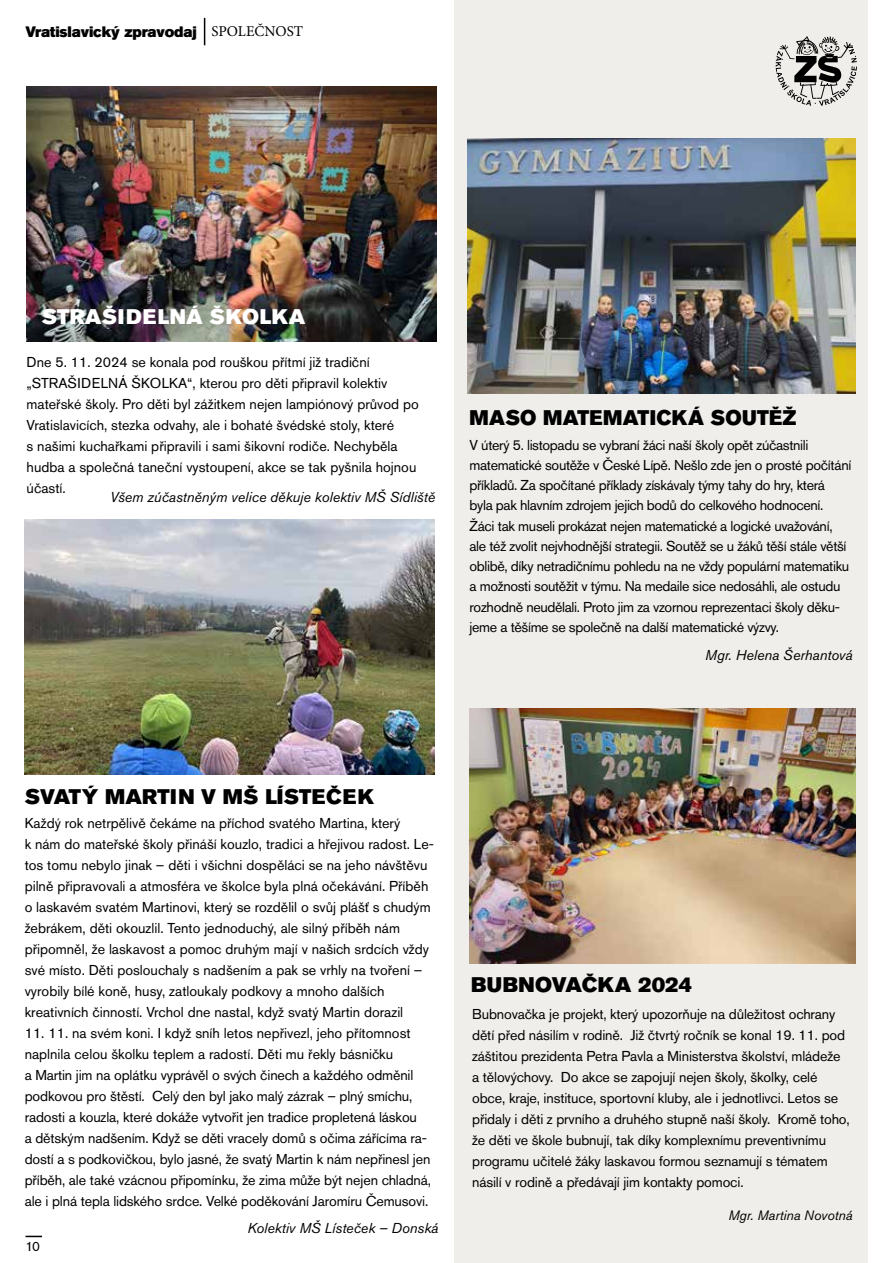
<style>
.page{position:relative;width:893px;height:1263px;background:#fff}
.page>*{position:absolute;margin:0;border:0;box-sizing:border-box;transform-origin:0 0}
.t1{font:21px "Akzidenz Grotesk Pro Super";letter-spacing:.015em;color:#000}
.t2{font:21px "Akzidenz Grotesk Pro Super";letter-spacing:.015em;color:#000;scale:.96 1}
.t3{font:21px "Akzidenz Grotesk Pro Super";letter-spacing:.03em;color:#fff}
.t4{font:15px "Akzidenz Grotesk Pro Super";letter-spacing:-.01em;color:#000}
.t5{font:14.25px/21px "Akzidenz Grotesk Pro";letter-spacing:-.01em;color:#000}
.t6{font:italic 14.25px "Akzidenz Grotesk Pro";color:#000}
.t7{font:italic 13.5px "Akzidenz Grotesk Pro";color:#000}
.t8{font:13.5px "Akzidenz Grotesk Pro";color:#000}
.s1{font-family:"Minion Pro"}
</style>
<div class="page">
<div style="left:454px;top:0;width:413px;height:1263px;background:#f0eeeb"></div>
<svg style="left:26px;top:1236px;width:16px;height:1px"></svg>
<svg style="left:204px;top:18px;width:1px;height:27px"></svg>
<img style="left:25px;top:520px;width:410px;height:255px">
<img style="left:27px;top:87px;width:409px;height:255px">
<svg style="left:776px;top:36px;width:81px;height:70px"></svg>
<img style="left:470px;top:708px;width:385px;height:255px">
<img style="left:468px;top:138px;width:387px;height:255px">
<p class="t4" style="left:26px;top:22px;width:279px">Vratislavický zpravodaj <span class="s1">SPOLEČNOST</span></p>
<h1 class="t3" style="left:42px;top:303px;width:265px">STRAŠIDELNÁ ŠKOLKA</h1>
<p class="t5" style="left:27px;top:351px;width:394px">Dne 5. 11. 2024 se konala pod rouškou přítmí již tradiční „STRAŠIDELNÁ ŠKOLKA“, kterou pro děti připravil kolektiv mateřské školy. Pro děti byl zážitkem nejen lampiónový průvod po Vratislavicích, stezka odvahy, ale i bohaté švédské stoly, které<br>s našimi kuchařkami připravili i sami šikovní rodiče. Nechyběla hudba a společná taneční vystoupení, akce se tak pyšnila hojnou účastí.</p>
<p class="t6" style="left:110px;top:487px;width:327px">Všem zúčastněným velice děkuje kolektiv MŠ Sídliště</p>
<h1 class="t2" style="left:470px;top:404px;width:342px">MASO MATEMATICKÁ SOUTĚŽ</h1>
<p class="t5" style="left:470px;top:434px;width:383px;line-height:20.2px">V úterý 5. listopadu se vybraní žáci naší školy opět zúčastnili matematické soutěže v České Lípě. Nešlo zde jen o prosté počítání příkladů. Za spočítané příklady získávaly týmy tahy do hry, která byla pak hlavním zdrojem jejich bodů do celkového hodnocení.<br>Žáci tak museli prokázat nejen matematické a logické uvažování, ale též zvolit nejvhodnější strategii. Soutěž se u žáků těší stále větší oblibě, díky netradičnímu pohledu na ne vždy populární matematiku a možnosti soutěžit v týmu. Na medaile sice nedosáhli, ale ostudu rozhodně neudělali. Proto jim za vzornou reprezentaci školy děku&shy;jeme a těšíme se společně na další matematické výzvy.</p>
<p class="t6" style="left:705px;top:646px;width:149px">Mgr. Helena Šerhantová</p>
<h1 class="t1" style="left:25px;top:783px;width:351px">SVATÝ MARTIN V MŠ LÍSTEČEK</h1>
<p class="t5" style="left:25px;top:813px;width:411px">Každý rok netrpělivě čekáme na příchod svatého Martina, který<br>k nám do mateřské školy přináší kouzlo, tradici a hřejivou radost. Le&shy;tos tomu nebylo jinak – děti i všichni dospěláci se na jeho návštěvu pilně připravovali a atmosféra ve školce byla plná očekávání. Příběh o laskavém svatém Martinovi, který se rozdělil o svůj plášť s chudým žebrákem, děti okouzlil. Tento jednoduchý, ale silný příběh nám připomněl, že laskavost a pomoc druhým mají v našich srdcích vždy své místo. Děti poslouchaly s nadšením a pak se vrhly na tvoření – vyrobily bílé koně, husy, zatloukaly podkovy a mnoho dalších kreativních činností. Vrchol dne nastal, když svatý Martin dorazil</p>
<p class="t5" style="left:25px;top:1023px;width:408px">11. 11. na svém koni. I když sníh letos nepřivezl, jeho přítomnost naplnila celou školku teplem a radostí. Děti mu řekly básničku<br>a Martin jim na oplátku vyprávěl o svých činech a každého odměnil podkovou pro štěstí. Celý den byl jako malý zázrak – plný smíchu, radosti a kouzla, které dokáže vytvořit jen tradice propletená láskou<br>a dětským nadšením. Když se děti vracely domů s očima zářícíma ra&shy;dostí a s podkovičkou, bylo jasné, že svatý Martin k nám nepřinesl jen příběh, ale také vzácnou připomínku, že zima může být nejen chladná, ale i plná tepla lidského srdce. Velké poděkování Jaromíru Čemusovi.</p>
<p class="t6" style="left:248px;top:1219px;width:192px">Kolektiv MŠ Lísteček – Donská</p>
<p class="t8" style="left:26px;top:1237px;width:16px">10</p>
<h1 class="t1" style="left:471px;top:971px;width:223px">BUBNOVAČKA 2024</h1>
<p class="t5" style="left:472px;top:1004px;width:379px">Bubnovačka je projekt, který upozorňuje na důležitost ochrany dětí před násilím v rodině. Již čtvrtý ročník se konal 19. 11. pod záštitou prezidenta Petra Pavla a Ministerstva školství, mládeže a tělovýchovy. Do akce se zapojují nejen školy, školky, celé obce, kraje, instituce, sportovní kluby, ale i jednotlivci. Letos se přidaly i děti z prvního a druhého stupně naší školy. Kromě toho, že děti ve škole bubnují, tak díky komplexnímu preventivnímu programu učitelé žáky laskavou formou seznamují s tématem násilí v rodině a předávají jim kontakty pomoci.</p>
<p class="t7" style="left:728px;top:1207px;width:126px">Mgr. Martina Novotná</p>
</div>
